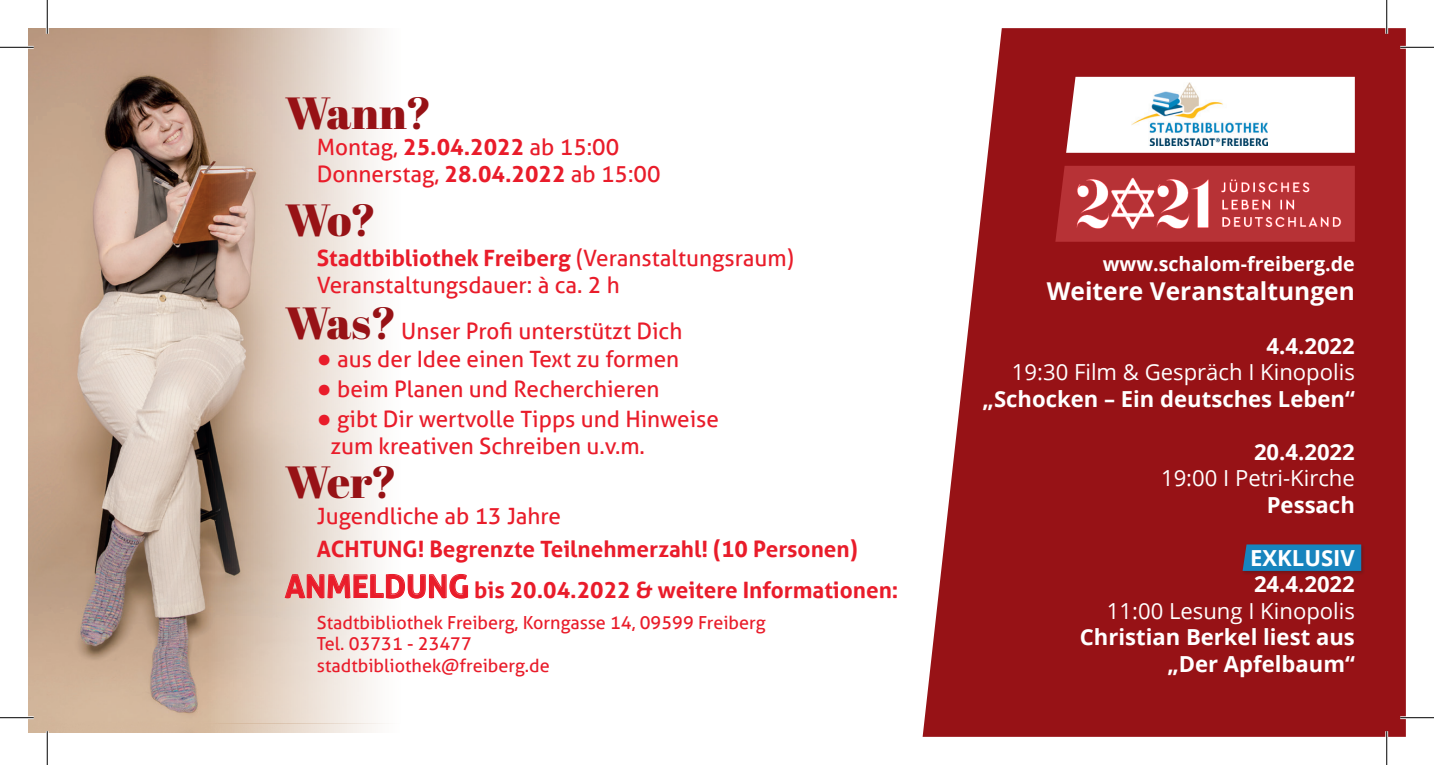
<style>
.page{position:relative;width:1434px;height:765px;background:#fff}
.page>*{position:absolute;margin:0;border:0;box-sizing:border-box;transform-origin:0 0}
.t1{font:45px "Abril Fatface";letter-spacing:-.04em;color:#971216}
.t2{font:700 24.53px "Open Sans";color:#fff}
.t3{font:22.5px "Aller";color:#e91c2a}
.t4{font:700 22.5px "Aller";color:#e91c2a}
.t5{font:700 22.05px "Open Sans";color:#fff}
.t6{font:22.05px "Open Sans";color:#fff}
.t7{font:700 19.57px "Open Sans";color:#fff}
.t8{font:18px "Aller";color:#e91c2a}
.s1{font-weight:700}
.s2{font-weight:400}
.s3{font-family:"Arial";font-size:24.75px}
.s4{font-size:31.5px}
</style>
<div class="page">
<svg style="left:923px;top:28px;width:483px;height:708px;background:#a0282c"></svg>
<img style="left:28px;top:28px;width:357px;height:704px">
<svg style="left:1066px;top:77px;width:289px;height:76px"></svg>
<img style="left:1055px;top:166px;width:300px;height:76px">
<img style="left:1132px;top:83px;width:135px;height:63px">
<div style="left:1241px;top:543px;width:124px;height:32px;background:#231f20;opacity:.34"></div>
<div style="left:1242px;top:544px;width:119px;height:26px;background:#1784be"></div>
<hr style="left:0;top:46px;width:34px;height:3px;background:#fff">
<hr style="left:1400px;top:46px;width:34px;height:3px;background:#fff">
<hr style="left:0;top:716px;width:34px;height:2px;background:#fff">
<hr style="left:1400px;top:716px;width:34px;height:2px;background:#fff">
<hr style="left:46px;top:0;width:3px;height:34px;background:#fff">
<hr style="left:46px;top:730px;width:3px;height:34px;background:#fff">
<hr style="left:1385px;top:0;width:3px;height:34px;background:#fff">
<hr style="left:1385px;top:730px;width:3px;height:34px;background:#fff">
<hr style="left:0;top:47px;width:34px;height:1px;background:#000">
<hr style="left:1400px;top:47px;width:34px;height:1px;background:#000">
<hr style="left:0;top:717px;width:34px;height:1px;background:#000">
<hr style="left:1400px;top:717px;width:34px;height:1px;background:#000">
<hr style="left:47px;top:0;width:1px;height:34px;background:#000">
<hr style="left:47px;top:730px;width:1px;height:34px;background:#000">
<hr style="left:1386px;top:0;width:1px;height:34px;background:#000">
<hr style="left:1386px;top:730px;width:1px;height:34px;background:#000">
<p class="t1" style="left:285px;top:81px;width:148px">Wann?</p>
<p class="t3" style="left:317px;top:133px;width:304px">Montag, <span class="s1">25.04.2022</span> ab 15:00</p>
<p class="t3" style="left:317px;top:160px;width:345px">Donnerstag, <span class="s1">28.04.2022</span> ab 15:00</p>
<p class="t1" style="left:285px;top:188px;width:93px">Wo?</p>
<p class="t4" style="left:317px;top:243px;width:478px">Stadtbibliothek Freiberg <span class="s2">(Veranstaltungsraum)</span></p>
<p class="t3" style="left:317px;top:271px;width:304px">Veranstaltungsdauer: à ca. 2 h</p>
<p class="t1" style="left:285px;top:291px;width:113px">Was?</p>
<p class="t3" style="left:401px;top:317px;width:283px">Unser Profi unterstützt Dich</p>
<p class="t3" style="left:317px;top:345px;width:364px"><span class="s3">●</span> aus der Idee einen Text zu formen</p>
<p class="t3" style="left:317px;top:375px;width:344px"><span class="s3">●</span> beim Planen und Recherchieren</p>
<p class="t3" style="left:317px;top:405px;width:404px"><span class="s3">●</span> gibt Dir wertvolle Tipps und Hinweise</p>
<p class="t3" style="left:330px;top:432px;width:316px">zum kreativen Schreiben u.v.m.</p>
<p class="t1" style="left:285px;top:450px;width:113px">Wer?</p>
<p class="t3" style="left:317px;top:502px;width:246px">Jugendliche ab 13 Jahre</p>
<p class="t4" style="left:317px;top:534px;width:542px">ACHTUNG! Begrenzte Teilnehmerzahl! (10 Personen)</p>
<p class="t4" style="left:285px;top:575px;width:615px"><span class="s4">ANMELDUNG</span> bis 20.04.2022 &amp; weitere Informationen:</p>
<p class="t8" style="left:317px;top:611px;width:450px">Stadtbibliothek Freiberg, Korngasse 14, 09599 Freiberg</p>
<p class="t8" style="left:317px;top:632px;width:156px">Tel. 03731 - 23477</p>
<p class="t8" style="left:317px;top:654px;width:234px">stadtbibliothek@freiberg.de</p>
<p class="t7" style="left:1103px;top:250px;width:254px">www.schalom-freiberg.de</p>
<p class="t2" style="left:1047px;top:274px;width:309px">Weitere Veranstaltungen</p>
<p class="t5" style="left:1267px;top:330px;width:90px">4.4.2022</p>
<p class="t6" style="left:1012px;top:357px;width:344px">19:30 Film &amp; Gespräch I Kinopolis</p>
<p class="t5" style="left:983px;top:383px;width:374px">„Schocken – Ein deutsches Leben“</p>
<p class="t5" style="left:1254px;top:436px;width:102px">20.4.2022</p>
<p class="t6" style="left:1161px;top:463px;width:195px">19:00 I Petri-Kirche</p>
<p class="t5" style="left:1267px;top:489px;width:90px">Pessach</p>
<p class="t5" style="left:1250px;top:542px;width:106px">EXKLUSIV</p>
<p class="t5" style="left:1254px;top:568px;width:102px">24.4.2022</p>
<p class="t6" style="left:1107px;top:595px;width:249px">11:00 Lesung I Kinopolis</p>
<p class="t5" style="left:1080px;top:621px;width:276px">Christian Berkel liest aus</p>
<p class="t5" style="left:1167px;top:648px;width:189px">„Der Apfelbaum“</p>
</div>
